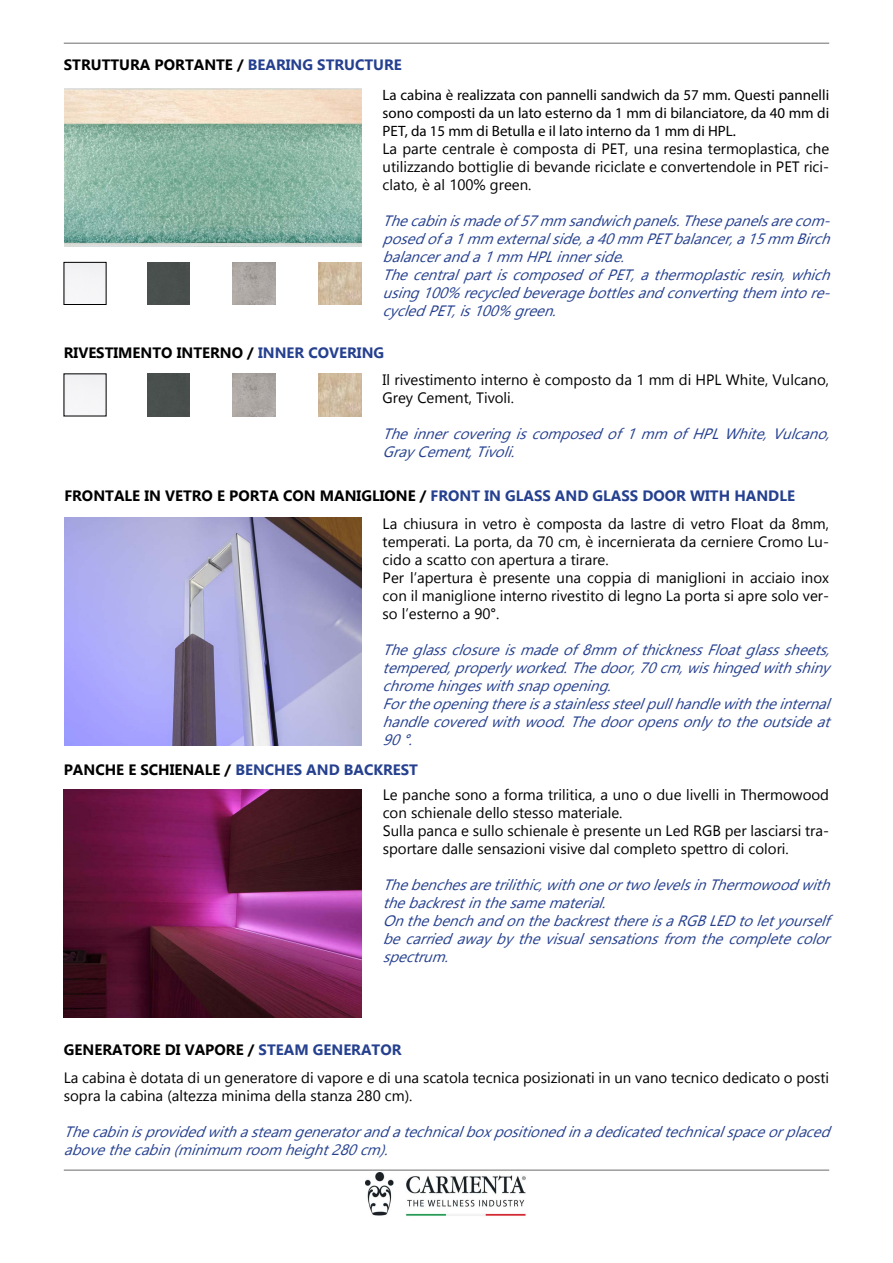
<style>
.page{position:relative;width:893px;height:1263px;background:#fff}
.page>*{position:absolute;margin:0;border:0;box-sizing:border-box;transform-origin:0 0}
.t1{font:italic 15px/18px "Gadugi";color:#25408f}
.t2{font:15px/18px "Gadugi";color:#000}
.t3{font:15px/18px "Myriad Pro";color:#000;text-align:justify}
.t4{font:700 15px "Gadugi";color:#000}
.t5{font:700 15px "Gadugi";color:#25408f}
.s1{color:#000}
.s2{font-weight:700}
.s3{font-weight:700;color:#25408f}
</style>
<div class="page">
<hr style="left:64px;top:1169px;width:765px;height:2px;background:#9b9b9b">
<hr style="left:64px;top:43px;width:765px;height:1px;background:#9b9b9b">
<img style="left:365px;top:1173px;width:161px;height:43px">
<div style="left:147px;top:262px;width:43px;height:43px;background:#494f4d"></div>
<img style="left:319px;top:262px;width:42px;height:43px">
<div style="left:64px;top:262px;width:42px;height:43px;border:1px solid #000"></div>
<img style="left:233px;top:262px;width:42px;height:43px">
<div style="left:147px;top:374px;width:43px;height:42px;background:#494f4d"></div>
<img style="left:319px;top:374px;width:42px;height:42px">
<img style="left:233px;top:374px;width:42px;height:42px">
<img style="left:64px;top:89px;width:297px;height:158px">
<img style="left:64px;top:518px;width:297px;height:227px">
<img style="left:64px;top:790px;width:297px;height:227px">
<p class="t4" style="left:64px;top:56px;width:20px">STRUTTURA</p>
<p class="t4" style="left:155px;top:56px;width:20px">PORTANTE</p>
<p class="t5" style="left:237px;top:56px;width:31px"><span class="s1">/</span> BEARING</p>
<p class="t5" style="left:317px;top:56px;width:11px">STRUCTURE</p>
<p class="t3" style="left:383px;top:86px;width:448px">La cabina è realizzata con pannelli sandwich da 57 mm. Questi pannelli sono composti da un lato esterno da 1 mm di bilanciatore, da 40 mm di PET, da 15 mm di Betulla e il lato interno da 1 mm di HPL.</p>
<p class="t2" style="left:383px;top:139px;width:448px;text-align:justify">La parte centrale è composta di PET, una resina termoplastica, che utilizzando bottiglie di bevande riciclate e convertendole in PET rici&shy;clato, è al 100% green.</p>
<p class="t1" style="left:383px;top:211px;width:455px">Thecabinismadeof57mm sandwichpanels.Thesepanelsarecom&shy;posedofa1mm externalside,a40mm PETbalancer,a15mm Birch balanceranda1mm HPLinnerside.<br>ThecentralpartiscomposedofPET,athermoplasticresin,which using100% recycledbeveragebottlesandconvertingthem intore&shy;cycledPET,is100% green.</p>
<p class="t4" style="left:64px;top:343px;width:20px">RIVESTIMENTO</p>
<p class="t4" style="left:177px;top:343px;width:11px">INTERNO</p>
<p class="t5" style="left:247px;top:343px;width:27px"><span class="s1">/</span> INNER</p>
<p class="t5" style="left:308px;top:343px;width:11px">COVERING</p>
<p class="t2" style="left:383px;top:370px;width:448px">Il rivestimento interno è composto da 1 mm di HPL White, Vulcano,<br>Grey Cement, Tivoli.</p>
<p class="t1" style="left:383px;top:424px;width:454px">Theinnercoveringiscomposedof1mm ofHPLWhite,Vulcano,<br>Gray Cement,Tivoli.</p>
<p class="t4" style="left:64px;top:487px;width:112px">FRONTALE IN VETRO</p>
<p class="t4" style="left:217px;top:487px;width:78px">E PORTA CON</p>
<p class="t4" style="left:320px;top:487px;width:11px">MANIGLIONE</p>
<p class="t5" style="left:420px;top:487px;width:96px"><span class="s1">/</span> FRONT IN GLASS</p>
<p class="t5" style="left:555px;top:487px;width:100px">AND GLASS DOOR</p>
<p class="t5" style="left:690px;top:487px;width:11px">WITH</p>
<p class="t5" style="left:734px;top:487px;width:11px">HANDLE</p>
<p class="t2" style="left:383px;top:514px;width:448px">La chiusura in vetro è composta da lastre di vetro Float da 8mm, temperati. La porta, da 70 cm, è incernierata da cerniere Cromo Lu&shy;cido a scatto con apertura a tirare.<br>Per l’apertura è presente una coppia di maniglioni in acciaio inox con il maniglione interno rivestito di legno La porta si apre solo ver&shy;so l’esterno a 90°.</p>
<p class="t1" style="left:383px;top:640px;width:455px">Theglassclosureismadeof8mm ofthicknessFloatglasssheets, tempered,properly worked.Thedoor,70cm,wishingedwithshiny chromehingeswithsnapopening.<br>Fortheopeningthereisastainlesssteelpullhandlewiththeinternal handlecoveredwithwood.Thedooropensonly totheoutsideat 90°.</p>
<p class="t4" style="left:64px;top:761px;width:21px">PANCHE</p>
<p class="t4" style="left:128px;top:761px;width:22px">E SCHIENALE</p>
<p class="t5" style="left:225px;top:761px;width:22px"><span class="s1">/</span> BENCHES</p>
<p class="t5" style="left:306px;top:761px;width:12px">AND</p>
<p class="t5" style="left:344px;top:761px;width:11px">BAC</p>
<p class="t5" style="left:373px;top:761px;width:20px">KREST</p>
<p class="t2" style="left:383px;top:785px;width:448px">Le panche sono a forma trilitica, a uno o due livelli in Thermowood con schienale dello stesso materiale.<br>Sulla panca e sullo schienale è presente un Led RGB per lasciarsi tra&shy;sportare dalle sensazioni visive dal completo spettro di colori.</p>
<p class="t1" style="left:383px;top:875px;width:454px">Thebenchesaretrilithic,withoneortwolevelsinThermowoodwith thebackrestinthesamematerial.<br>OnthebenchandonthebackrestthereisaRGBLEDtoletyourself becarriedaway by thevisualsensationsfrom thecompletecolor spectrum.</p>
<p class="t2" style="left:64px;top:1036px;width:767px;line-height:27.8px"><span class="s2">GENERATORE DI VAPORE /</span> <span class="s3">STEAM GENERATOR<br></span>La cabina è dotata di un generatore di vapore e di una scatola tecnica posizionati in un vano tecnico dedicato o posti</p>
<p class="t2" style="left:64px;top:1086px;width:350px">sopra la cabina (altezza minima della stanza 280 cm).</p>
<p class="t1" style="left:64px;top:1122px;width:773px">Thecabinisprovidedwithasteam generatorandatechnicalboxpositionedinadedicatedtechnicalspaceorplaced abovethecabin(minimum room height280cm).</p>
</div>
